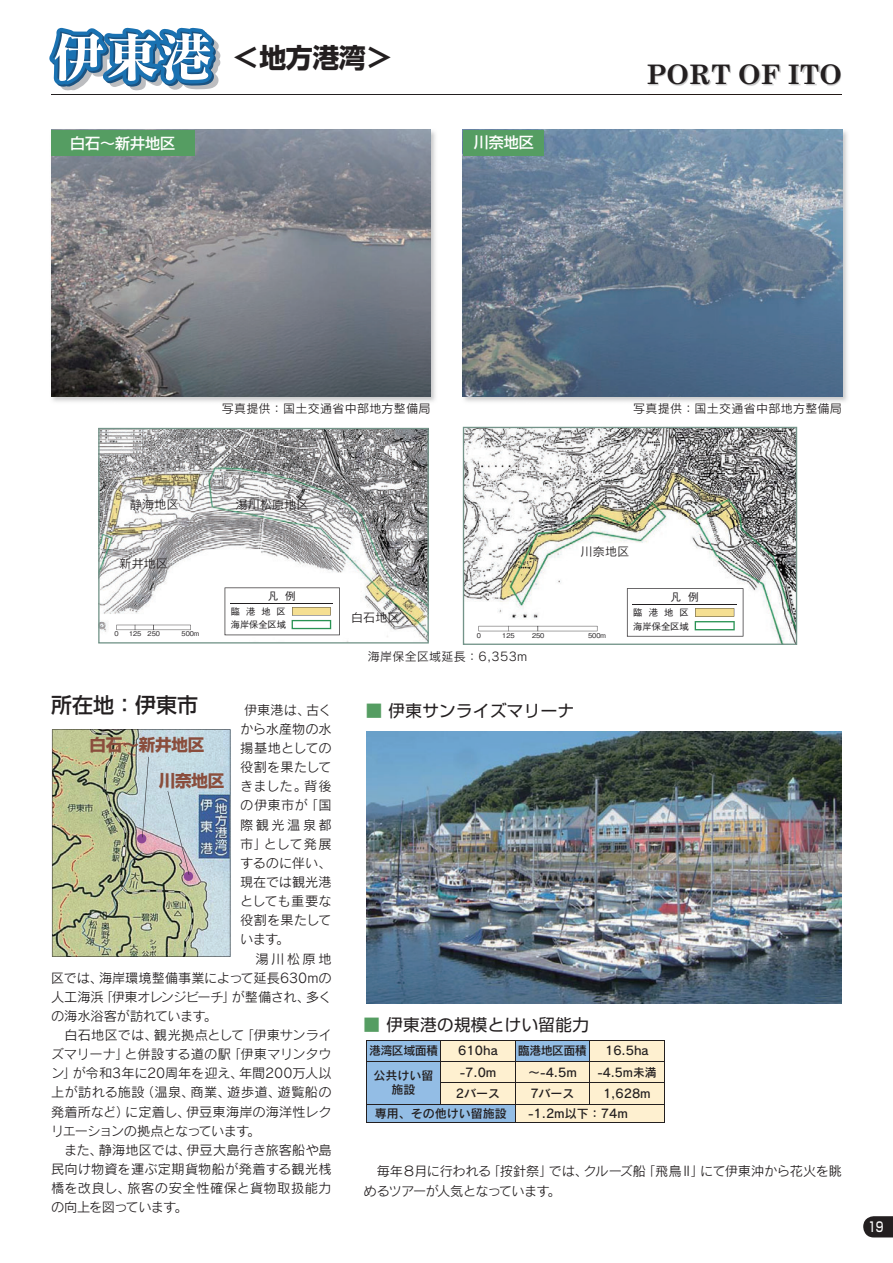
<style>
.page{position:relative;width:893px;height:1263px;background:#fff}
.page>*{position:absolute;margin:0;border:0;box-sizing:border-box;transform-origin:0 0}
.t1{font:700 27px "Century Schoolbook";color:#231f20}
.t2{font:700 27px "Shin Go Pro";color:#231f20}
.t3{font:500 21px "Shin Go Pro";color:#231f20}
.t4{font:16.5px "Shin Go Pro";letter-spacing:.025em;color:#231f20}
.t5{font:700 16.5px/36px "Shin Go Pro";letter-spacing:-.01em;color:#8a4d3c}
.t6{font:500 15px "Shin Go Pro";color:#fff}
.t7{font:500 13.5px "Shin Go Pro";color:#fff;scale:.75 1}
.t8{font:13.2px "Rodin Pro M";letter-spacing:-.005em;color:#231f20}
.t9{font:13.2px/19.2px "Rodin Pro M";letter-spacing:-.035em;color:#231f20}
.t10{font:13.2px "Rodin Pro M";letter-spacing:.025em;color:#231f20}
.t11{font:13.2px "Rodin Pro M";letter-spacing:.015em;color:#231f20}
.t12{font:13.2px "Rodin Pro M";letter-spacing:.035em;color:#231f20}
.t13{font:13.2px "Rodin Pro M";letter-spacing:-.065em;color:#231f20}
.t14{font:13.2px "Rodin Pro M";letter-spacing:-.045em;color:#231f20}
.t15{font:12px/13.8px "Rodin Pro DB";color:#231f20;text-align:center}
.t16{font:12px "Rodin NTLG Pro M";letter-spacing:.025em;color:#231f20}
.t17{font:500 10.65px "Gothic BBB Pro";color:#221f21}
.t18{font:500 10.5px "Gothic BBB Pro";color:#221f21}
.t19{font:500 9.3px/13.2px "Gothic BBB Pro";letter-spacing:-.01em;color:#221f21}
.t20{font:500 6.6px "Gothic BBB Pro";letter-spacing:-.01em;color:#221f21}
.s1{color:#559d62}
</style>
<div class="page">
<img style="left:51px;top:129px;width:385px;height:273px">
<img style="left:51px;top:130px;width:380px;height:267px">
<img style="left:462px;top:129px;width:386px;height:273px">
<img style="left:463px;top:130px;width:379px;height:267px">
<svg style="left:49px;top:27px;width:172px;height:64px"></svg>
<hr style="left:51px;top:94px;width:791px;height:1px;background:#231f20">
<img style="left:649px;top:65px;width:192px;height:21px">
<img style="left:366px;top:731px;width:476px;height:272px">
<img style="left:52px;top:729px;width:178px;height:228px">
<svg style="left:366px;top:1040px;width:299px;height:82px;background:#cbd1cc"></svg>
<hr style="left:366px;top:1122px;width:75px;height:1px;background:#231f20">
<hr style="left:441px;top:1122px;width:74px;height:1px;background:#231f20">
<hr style="left:515px;top:1122px;width:75px;height:1px;background:#231f20">
<hr style="left:590px;top:1122px;width:74px;height:1px;background:#231f20">
<svg style="left:98px;top:428px;width:331px;height:215px"></svg>
<svg style="left:116px;top:625px;width:75px;height:5px"></svg>
<svg style="left:225px;top:587px;width:115px;height:48px"></svg>
<hr style="left:230px;top:603px;width:103px;height:1px;background:#221f21">
<svg style="left:463px;top:427px;width:334px;height:218px"></svg>
<svg style="left:627px;top:588px;width:116px;height:48px"></svg>
<hr style="left:632px;top:604px;width:104px;height:1px;background:#221f21">
<div style="left:51px;top:130px;width:143px;height:26px;background:#559d62"></div>
<div style="left:463px;top:130px;width:81px;height:25px;background:#559d62"></div>
<svg style="left:863px;top:1216px;width:30px;height:21px"></svg>
<h1 class="t2" style="left:233px;top:36px;width:161px">＜地方港湾＞</h1>
<p class="t6" style="left:70px;top:131px;width:106px">白石〜新井地区</p>
<p class="t6" style="left:474px;top:130px;width:61px">川奈地区</p>
<h1 class="t1" style="left:646px;top:58px;width:197px">PORT OF ITO</h1>
<p class="t16" style="left:222px;top:401px;width:210px">写真提供：国土交通省中部地方整備局</p>
<p class="t16" style="left:633px;top:401px;width:210px">写真提供：国土交通省中部地方整備局</p>
<p class="t16" style="left:130px;top:496px;width:50px">静海地区</p>
<p class="t16" style="left:235px;top:496px;width:75px">湯川松原地区</p>
<p class="t16" style="left:119px;top:556px;width:50px">新井地区</p>
<p class="t20" style="left:115px;top:628px;width:6px">0</p>
<p class="t20" style="left:129px;top:628px;width:32px">125 250</p>
<p class="t20" style="left:182px;top:628px;width:19px">500m</p>
<p class="t18" style="left:268px;top:588px;width:29px">凡 例</p>
<p class="t19" style="left:231px;top:604px;width:57px">臨港地区海岸保全区域</p>
<h2 class="t3" style="left:51px;top:688px;width:149px">所在地：伊東市</h2>
<p class="t8" style="left:231px;top:701px;width:102px">　伊東港は、古く</p>
<p class="t8" style="left:240px;top:720px;width:93px">から水産物の水</p>
<p class="t8" style="left:240px;top:739px;width:93px">揚基地としての</p>
<p class="t8" style="left:240px;top:758px;width:93px">役割を果たして</p>
<p class="t8" style="left:240px;top:778px;width:93px">きました。背後</p>
<p class="t8" style="left:240px;top:797px;width:93px">の伊東市が「国</p>
<p class="t8" style="left:240px;top:816px;width:93px">際観光温泉都</p>
<p class="t8" style="left:240px;top:835px;width:93px">市」として発展</p>
<p class="t8" style="left:240px;top:854px;width:93px">するのに伴い、</p>
<p class="t8" style="left:240px;top:873px;width:93px">現在では観光港</p>
<p class="t8" style="left:240px;top:892px;width:93px">としても重要な</p>
<p class="t8" style="left:240px;top:912px;width:93px">役割を果たして</p>
<p class="t8" style="left:240px;top:931px;width:51px">います。</p>
<p class="t8" style="left:240px;top:950px;width:93px">　湯川松原地</p>
<p class="t8" style="left:51px;top:969px;width:282px">区では、海岸環境整備事業によって延長630mの</p>
<p class="t9" style="left:51px;top:987px;width:282px">人工海浜「伊東オレンジビーチ」が整備され、多く</p>
<p class="t8" style="left:51px;top:1007px;width:167px">の海水浴客が訪れています。</p>
<p class="t8" style="left:51px;top:1026px;width:282px">　白石地区では、観光拠点として「伊東サンライ</p>
<p class="t8" style="left:51px;top:1046px;width:282px">ズマリーナ」と併設する道の駅「伊東マリンタウ</p>
<p class="t8" style="left:51px;top:1065px;width:282px">ン」が令和3年に20周年を迎え、年間200万人以</p>
<p class="t10" style="left:51px;top:1084px;width:282px">上が訪れる施設（温泉、商業、遊歩道、遊覧船の</p>
<p class="t8" style="left:51px;top:1103px;width:282px">発着所など）に定着し、伊豆東海岸の海洋性レク</p>
<p class="t13" style="left:51px;top:1122px;width:211px">リエーションの拠点となっています。</p>
<p class="t8" style="left:51px;top:1141px;width:282px">　また、静海地区では、伊豆大島行き旅客船や島</p>
<p class="t11" style="left:51px;top:1160px;width:282px">民向け物資を運ぶ定期貨物船が発着する観光桟</p>
<p class="t12" style="left:51px;top:1180px;width:282px">橋を改良し、旅客の安全性確保と貨物取扱能力</p>
<p class="t14" style="left:51px;top:1199px;width:138px">の向上を図っています。</p>
<p class="t5" style="left:159px;top:725px;width:67px;text-indent:-69px">白石～新井地区川奈地区</p>
<p class="t16" style="left:351px;top:610px;width:50px">白石地区</p>
<p class="t16" style="left:581px;top:544px;width:50px">川奈地区</p>
<p class="t17" style="left:670px;top:588px;width:30px">凡 例</p>
<p class="t20" style="left:477px;top:630px;width:6px">0</p>
<p class="t20" style="left:502px;top:630px;width:14px">125</p>
<p class="t20" style="left:532px;top:630px;width:14px">250</p>
<p class="t20" style="left:588px;top:630px;width:19px">500m</p>
<p class="t19" style="left:633px;top:605px;width:57px">臨港地区海岸保全区域</p>
<p class="t16" style="left:368px;top:648px;width:161px">海岸保全区域延長：6,353m</p>
<p class="t4" style="left:366px;top:697px;width:210px"><span class="s1">■</span> 伊東サンライズマリーナ</p>
<p class="t4" style="left:364px;top:1011px;width:227px"><span class="s1">■</span> 伊東港の規模とけい留能力</p>
<p class="t15" style="left:369px;top:1043px;width:70px">港湾区域面積</p>
<p class="t15" style="left:458px;top:1043px;width:41px">610ha</p>
<p class="t15" style="left:518px;top:1043px;width:70px">臨港地区面積</p>
<p class="t15" style="left:605px;top:1043px;width:45px">16.5ha</p>
<p class="t15" style="left:374px;top:1068px;width:61px">公共けい留施設</p>
<p class="t15" style="left:460px;top:1065px;width:38px">-7.0m</p>
<p class="t15" style="left:528px;top:1065px;width:50px">〜-4.5m</p>
<p class="t15" style="left:597px;top:1065px;width:60px">-4.5m未満</p>
<p class="t15" style="left:456px;top:1086px;width:46px">2バース</p>
<p class="t15" style="left:530px;top:1086px;width:46px">7バース</p>
<p class="t15" style="left:603px;top:1086px;width:49px">1,628m</p>
<p class="t15" style="left:375px;top:1106px;width:133px">専用、その他けい留施設</p>
<p class="t15" style="left:528px;top:1106px;width:101px">-1.2m以下：74m</p>
<p class="t9" style="left:364px;top:1161px;width:480px">　毎年８月に行われる「按針祭」では、クルーズ船「飛鳥Ⅱ」にて伊東沖から花火を眺めるツアーが人気となっています。</p>
<p class="t7" style="left:868px;top:1216px;width:22px">19</p>
</div>
